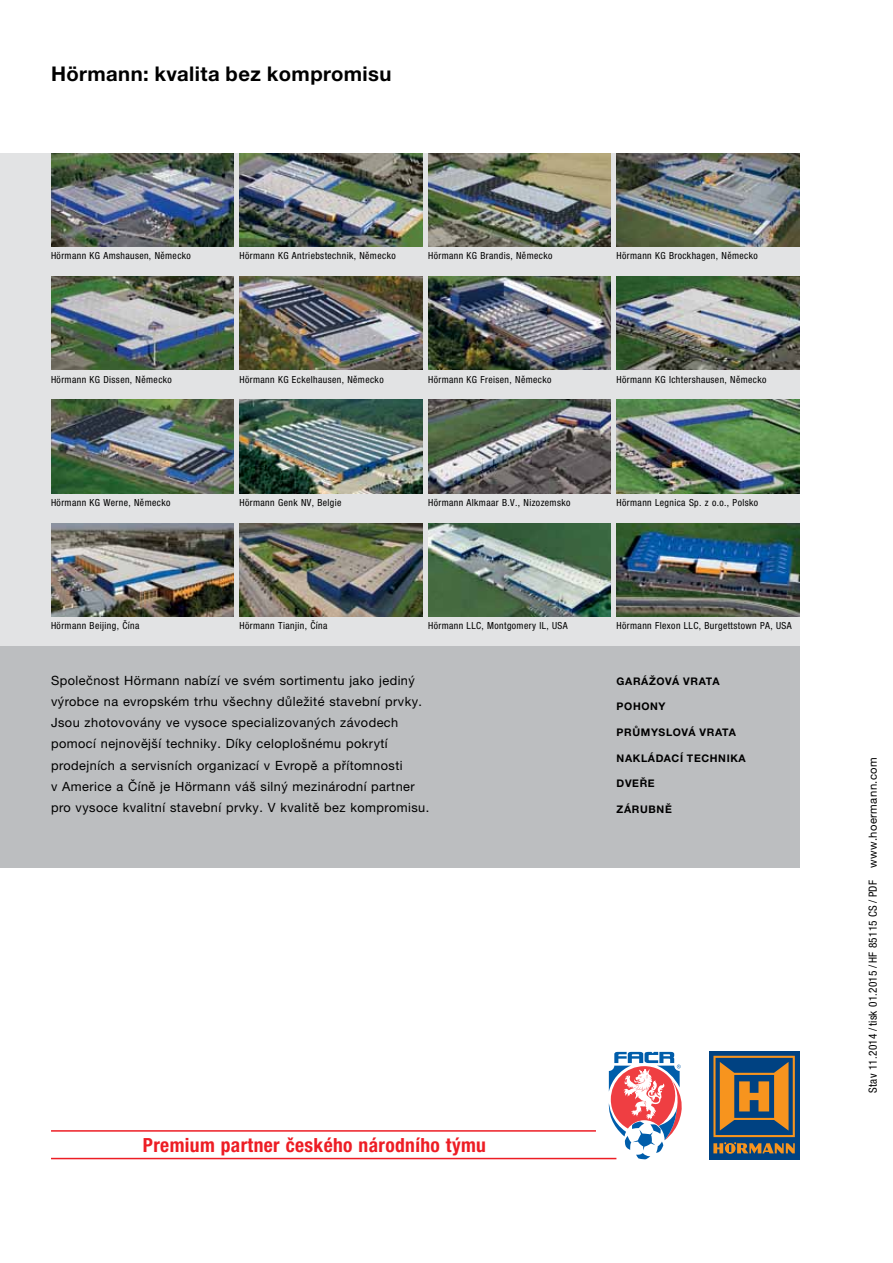
<style>
.page{position:relative;width:893px;height:1263px;background:#fff}
.page>*{position:absolute;margin:0;border:0;box-sizing:border-box;transform-origin:0 0}
.t1{font:700 20.25px "Hoermann Helvetica Neue";letter-spacing:.02em;color:#000}
.t2{font:700 condensed 19.5px "Hoermann Helvetica Neue";letter-spacing:.02em;color:#ed1d24}
.t3{font:12.75px/21.3px "Hoermann Helvetica Neue Rm";letter-spacing:.035em;color:#000}
.t4{font:condensed 11.25px "Hoermann Helvetica Neue";letter-spacing:.02em;color:#000}
.t5{font:11.25px "Hoermann Helvetica Neue Rm";letter-spacing:.04em;color:#000}
.t6{font:700 10.5px "Hoermann Helvetica Neue";letter-spacing:.06em;color:#000}
.t7{font:condensed 9.75px "Hoermann Helvetica Neue";letter-spacing:.04em;color:#000}
</style>
<div class="page">
<div style="left:0;top:153px;width:799px;height:493px;background:#e2e3e4"></div>
<div style="left:0;top:646px;width:799px;height:221px;background:#bcbec0"></div>
<svg style="left:709px;top:1051px;width:91px;height:109px;background:#5d605c"></svg>
<img style="left:51px;top:153px;width:183px;height:94px">
<img style="left:240px;top:153px;width:182px;height:94px">
<img style="left:428px;top:153px;width:183px;height:94px">
<img style="left:617px;top:153px;width:182px;height:94px">
<img style="left:51px;top:276px;width:183px;height:94px">
<img style="left:240px;top:276px;width:182px;height:94px">
<img style="left:428px;top:276px;width:183px;height:94px">
<img style="left:617px;top:276px;width:182px;height:94px">
<img style="left:51px;top:400px;width:183px;height:93px">
<img style="left:51px;top:523px;width:183px;height:94px">
<img style="left:240px;top:523px;width:182px;height:94px">
<img style="left:428px;top:400px;width:183px;height:93px">
<img style="left:428px;top:523px;width:183px;height:94px">
<img style="left:617px;top:400px;width:182px;height:93px">
<img style="left:617px;top:523px;width:182px;height:94px">
<img style="left:240px;top:400px;width:182px;height:93px">
<svg style="left:606px;top:1051px;width:76px;height:109px"></svg>
<hr style="left:51px;top:1158px;width:565px;height:1px;background:#ed1d24">
<hr style="left:51px;top:1130px;width:545px;height:2px;background:#ed1d24">
<h1 class="t1" style="left:51px;top:59px;width:342px">Hörmann: kvalita bez kompromisu</h1>
<p class="t7" style="left:51px;top:249px;width:141px">Hörmann KG Amshausen, Německo</p>
<p class="t7" style="left:240px;top:249px;width:158px">Hörmann KG Antriebstechnik, Německo</p>
<p class="t7" style="left:428px;top:249px;width:126px">Hörmann KG Brandis, Německo</p>
<p class="t7" style="left:617px;top:249px;width:143px">Hörmann KG Brockhagen, Německo</p>
<p class="t7" style="left:51px;top:373px;width:122px">Hörmann KG Dissen, Německo</p>
<p class="t7" style="left:240px;top:373px;width:146px">Hörmann KG Eckelhausen, Německo</p>
<p class="t7" style="left:428px;top:373px;width:125px">Hörmann KG Freisen, Německo</p>
<p class="t7" style="left:617px;top:373px;width:151px">Hörmann KG Ichtershausen, Německo</p>
<p class="t7" style="left:51px;top:496px;width:121px">Hörmann KG Werne, Německo</p>
<p class="t7" style="left:240px;top:496px;width:104px">Hörmann Genk NV, Belgie</p>
<p class="t7" style="left:428px;top:496px;width:144px">Hörmann Alkmaar B.V., Nizozemsko</p>
<p class="t7" style="left:617px;top:496px;width:143px">Hörmann Legnica Sp. z o.o., Polsko</p>
<p class="t7" style="left:51px;top:619px;width:90px">Hörmann Beijing, Čína</p>
<p class="t7" style="left:240px;top:619px;width:89px">Hörmann Tianjin, Čína</p>
<p class="t7" style="left:428px;top:619px;width:141px">Hörmann LLC, Montgomery IL, USA</p>
<p class="t7" style="left:617px;top:619px;width:177px">Hörmann Flexon LLC, Burgettstown PA, USA</p>
<p class="t3" style="left:51px;top:669px;width:380px">Společnost Hörmann nabízí ve svém sortimentu jako jediný výrobce na evropském trhu všechny důležité stavební prvky.<br>Jsou zhotovovány ve vysoce specializovaných závodech pomocí nejnovější techniky. Díky celoplošnému pokrytí prodejních a servisních organizací v Evropě a přítomnosti<br>v Americe a Číně je Hörmann váš silný mezinárodní partner pro vysoce kvalitní stavební prvky. V kvalitě bez kompromisu.</p>
<p class="t6" style="left:617px;top:673px;width:104px">GARÁŽOVÁ VRATA</p>
<p class="t6" style="left:617px;top:699px;width:51px">POHONY</p>
<p class="t6" style="left:617px;top:725px;width:121px">PRŮMYSLOVÁ VRATA</p>
<p class="t6" style="left:617px;top:750px;width:131px">NAKLÁDACÍ TECHNIKA</p>
<p class="t6" style="left:617px;top:776px;width:40px">DVEŘE</p>
<p class="t6" style="left:617px;top:801px;width:57px">ZÁRUBNĚ</p>
<h2 class="t2" style="left:143px;top:1131px;width:345px">Premium partner českého národního týmu</h2>
<p class="t5" style="left:865px;top:868px;width:112px;rotate:-90deg">www.hoermann.com</p>
<p class="t4" style="left:865px;top:1092px;width:214px;rotate:-90deg">Stav 11.2014 / tisk 01.2015 / HF 85115 CS / PDF</p>
</div>
